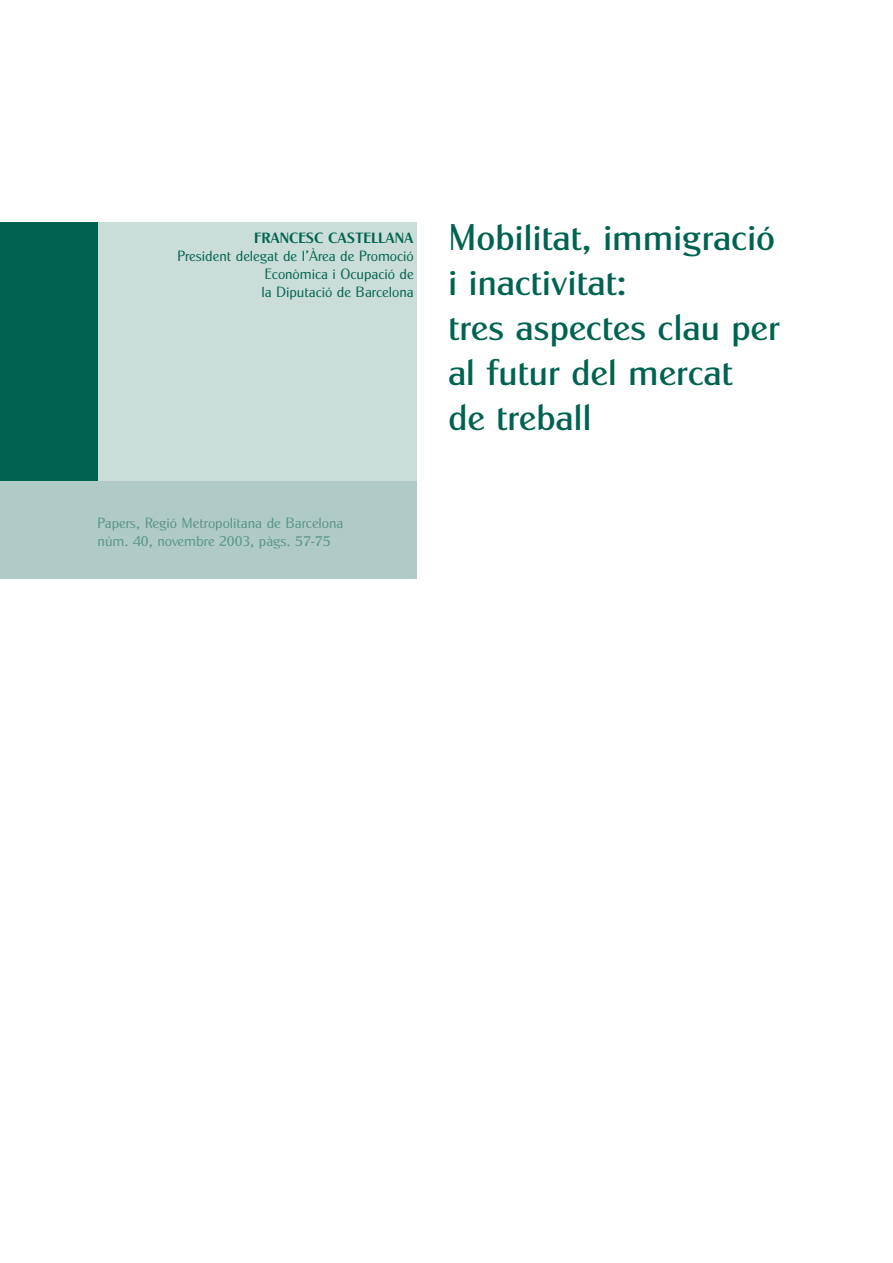
<style>
.page{position:relative;width:893px;height:1263px;background:#fff}
.page>*{position:absolute;margin:0;border:0;box-sizing:border-box;transform-origin:0 0}
.t1{font:37.5px/45px "Cg Globe Gothic Dm";color:#006350}
.t2{font:15px/18px "Cg Globe Gothic Lt";color:#006350;text-align:justify}
.t3{font:15px/18px "Cg Globe Gothic Lt";color:#589487}
.t4{font:15px "Cg Globe Gothic Bd";color:#006350}
</style>
<div class="page">
<div style="left:98px;top:222px;width:318px;height:264px;background:#cbddd8"></div>
<div style="left:0;top:222px;width:98px;height:259px;background:#006350"></div>
<div style="left:0;top:481px;width:416px;height:98px;background:#b0cbc5"></div>
<p class="t4" style="left:254px;top:232px;width:161px">FRANCESC CASTELLANA</p>
<p class="t2" style="left:261px;top:248px;width:154px;text-indent:-84px">President delegat de l’Àrea de Promoció Econòmica i Ocupació de la Diputació de Barcelona</p>
<p class="t3" style="left:98px;top:515px;width:247px">Papers, Regió Metropolitana de Barcelona núm. 40, novembre 2003, pàgs. 57-75</p>
<p class="t1" style="left:448px;top:219px;width:333px">Mobilitat, immigració i inactivitat:<br>tres aspectes clau per al futur del mercat<br>de treball</p>
</div>
